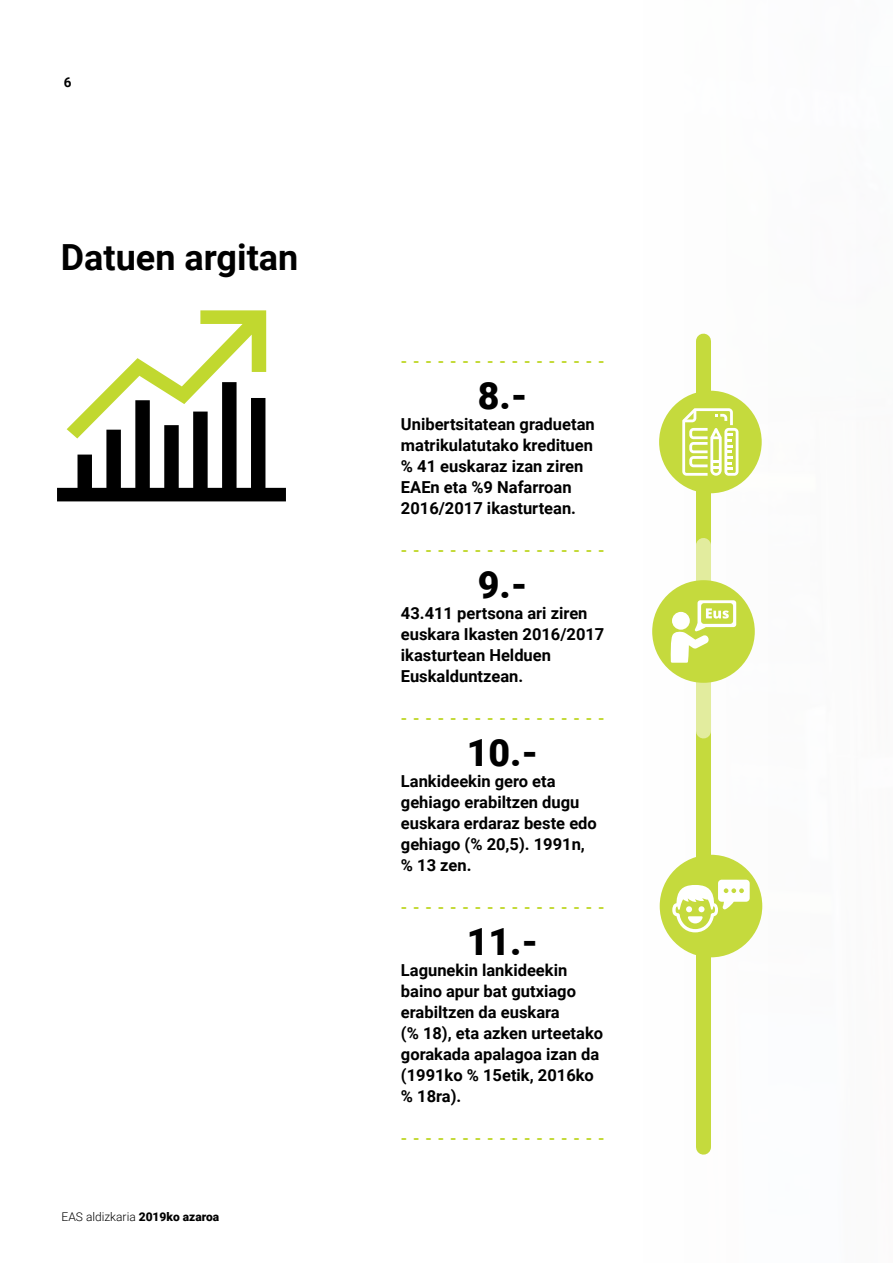
<style>
.page{position:relative;width:893px;height:1263px;background:#fff}
.page>*{position:absolute;margin:0;border:0;box-sizing:border-box;transform-origin:0 0}
.t1{font:900 37.5px "Roboto";color:#000}
.t2{font:700 36px "Roboto";color:#000}
.t3{font:700 16.5px/21px "Roboto";color:#000}
.t4{font:700 16.5px "Roboto";color:#c1d82f}
.t5{font:700 13.5px "Roboto";color:#000}
.t6{font:300 12px "Roboto";color:#000}
.s1{font-weight:900}
</style>
<div class="page">
<div style="left:696px;top:341px;width:15px;height:201px;background:#c5da3d"></div>
<div style="left:696px;top:714px;width:15px;height:433px;background:#c5da3d"></div>
<div style="left:696px;top:545px;width:15px;height:186px;background:#e2ec9e"></div>
<div style="left:660px;top:855px;width:102px;height:102px;background:#c5da3d;border-radius:50%"></div>
<svg style="left:672px;top:880px;width:78px;height:52px"></svg>
<div style="left:652px;top:580px;width:103px;height:103px;background:#c5da3d;border-radius:50%"></div>
<svg style="left:670px;top:600px;width:66px;height:63px"></svg>
<svg style="left:57px;top:310px;width:229px;height:191px"></svg>
<div style="left:659px;top:391px;width:103px;height:102px;background:#c5da3d;border-radius:50%"></div>
<svg style="left:682px;top:408px;width:56px;height:68px"></svg>
<p class="t5" style="left:64px;top:72px;width:9px">6</p>
<h2 class="t2" style="left:61px;top:232px;width:239px">Datuen argitan</h2>
<p class="t6" style="left:62px;top:1208px;width:159px">EAS aldizkaria <span class="s1">2019ko azaroa</span></p>
<p class="t4" style="left:401px;top:350px;width:205px">-----------------</p>
<h1 class="t1" style="left:478px;top:369px;width:51px">8.-</h1>
<p class="t3" style="left:401px;top:413px;width:195px">Unibertsitatean graduetan matrikulatutako kredituen % 41 euskaraz izan ziren<br>EAEn eta %9 Nafarroan<br>2016/2017 ikasturtean.</p>
<p class="t4" style="left:401px;top:539px;width:205px">-----------------</p>
<h1 class="t1" style="left:478px;top:558px;width:51px">9.-</h1>
<p class="t3" style="left:401px;top:602px;width:205px">43.411 pertsona ari ziren euskara Ikasten 2016/2017 ikasturtean Helduen<br>Euskalduntzean.</p>
<p class="t4" style="left:401px;top:707px;width:205px">-----------------</p>
<h1 class="t1" style="left:467px;top:726px;width:73px">10.-</h1>
<p class="t3" style="left:401px;top:770px;width:197px">Lankideekin gero eta gehiago erabiltzen dugu euskara erdaraz beste edo gehiago (% 20,5). 1991n, % 13 zen.</p>
<p class="t4" style="left:401px;top:896px;width:205px">-----------------</p>
<h1 class="t1" style="left:467px;top:915px;width:73px">11.-</h1>
<p class="t3" style="left:401px;top:959px;width:204px">Lagunekin lankideekin baino apur bat gutxiago erabiltzen da euskara<br>(% 18), eta azken urteetako gorakada apalagoa izan da (1991ko % 15etik, 2016ko % 18ra).</p>
<p class="t4" style="left:401px;top:1127px;width:205px">-----------------</p>
</div>
